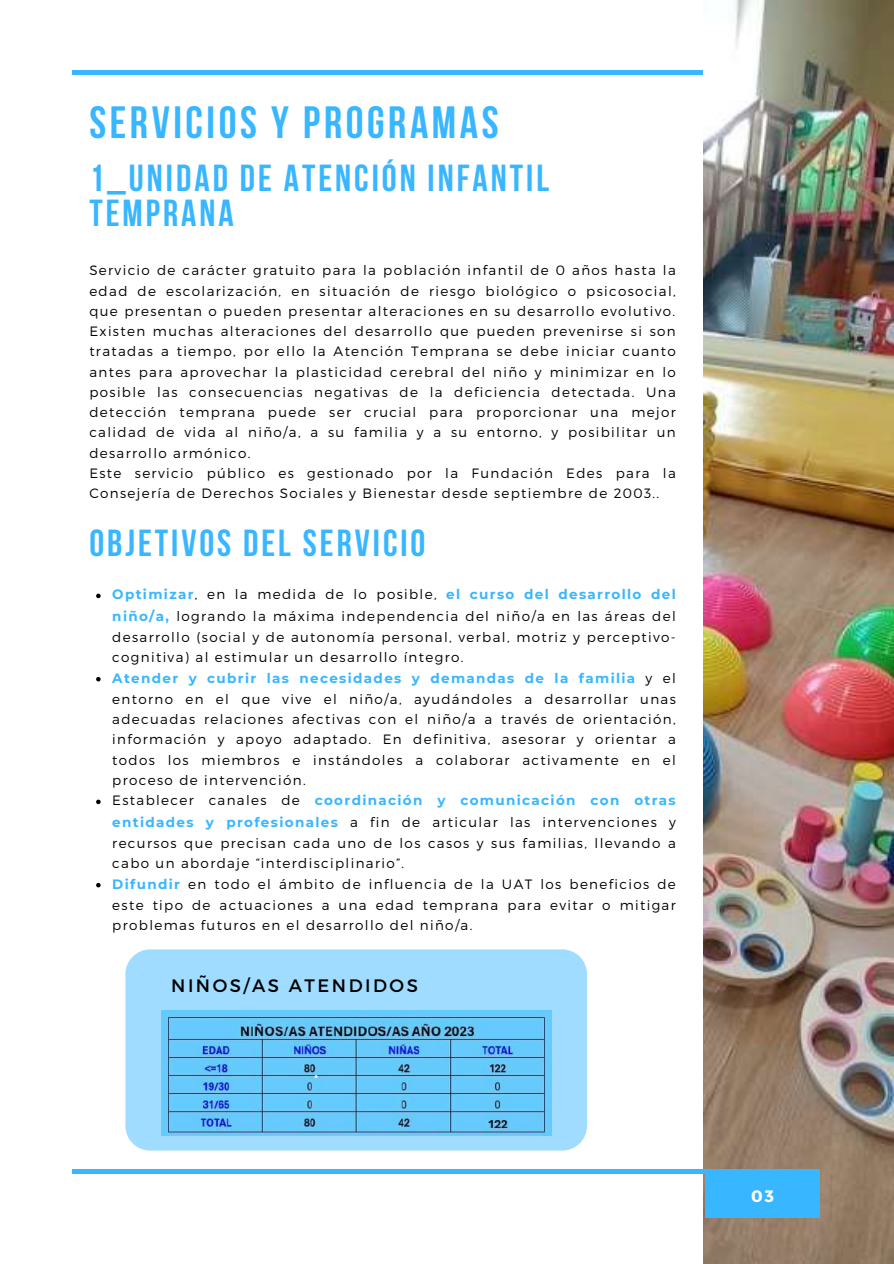
<style>
.page{position:relative;width:894px;height:1264px;background:#fff}
.page>*{position:absolute;margin:0;border:0;box-sizing:border-box;transform-origin:0 0}
.t1{font:700 45px "Bebas Neue";letter-spacing:.08em;color:#38b6ff}
.t2{font:700 37.5px/34.8px "Bebas Neue";letter-spacing:.08em;color:#38b6ff}
.t3{font:18px "Montserrat";letter-spacing:.14em;color:#000}
.t4{font:700 16.5px "Montserrat";color:#fff}
.t5{font:300 13.5px/20.7px "Montserrat";letter-spacing:.1em;color:#000}
.s1{font-weight:700;color:#38b6ff}
</style>
<div class="page">
<hr style="left:72px;top:71px;width:747px;height:3px;background:#38b6ff">
<img style="left:703px;top:0;width:189px;height:1263px">
<div style="left:704px;top:1171px;width:115px;height:46px;background:#38b6ff"></div>
<hr style="left:72px;top:1169px;width:747px;height:3px;background:#38b6ff">
<div style="left:125px;top:949px;width:461px;height:201px;background:#9fdcff;border-radius:25px"></div>
<img style="left:162px;top:1010px;width:389px;height:125px">
<svg style="left:96px;top:593px;width:5px;height:5px"></svg>
<svg style="left:96px;top:677px;width:5px;height:4px"></svg>
<svg style="left:96px;top:799px;width:5px;height:5px"></svg>
<svg style="left:96px;top:882px;width:5px;height:5px"></svg>
<h1 class="t1" style="left:89px;top:104px;width:411px">SERVICIOS Y PROGRAMAS</h1>
<h2 class="t2" style="left:89px;top:165px;width:461px">1_UNIDAD DE ATENCIÓN INFANTIL<br>TEMPRANA</h2>
<p class="t5" style="left:89px;top:260px;width:587px;line-height:20.2px">Servicio de carácter gratuito para la población infantil de 0 años hasta la edad de escolarización, en situación de riesgo biológico o psicosocial, que presentan o pueden presentar alteraciones en su desarrollo evolutivo.<br>Existen muchas alteraciones del desarrollo que pueden prevenirse si son tratadas a tiempo, por ello la Atención Temprana se debe iniciar cuanto antes para aprovechar la plasticidad cerebral del niño y minimizar en lo posible las consecuencias negativas de la deficiencia detectada. Una detección temprana puede ser crucial para proporcionar una mejor calidad de vida al niño/a, a su familia y a su entorno, y posibilitar un desarrollo armónico.<br>Este servicio público es gestionado por la Fundación Edes para la Consejería de Derechos Sociales y Bienestar desde septiembre de 2003..</p>
<h2 class="t2" style="left:89px;top:529px;width:337px">OBJETIVOS DEL SERVICIO</h2>
<p class="t5" style="left:112px;top:583px;width:565px"><span class="s1">Optimizar</span>, en la medida de lo posible, <span class="s1">el curso del desarrollo del niño/a,</span> logrando la máxima independencia del niño/a en las áreas del desarrollo (social y de autonomía personal, verbal, motriz y perceptivo&shy;cognitiva) al estimular un desarrollo íntegro.<br><span class="s1">Atender y cubrir las necesidades y demandas de la familia</span> y el entorno en el que vive el niño/a, ayudándoles a desarrollar unas adecuadas relaciones afectivas con el niño/a a través de orientación, información y apoyo adaptado. En definitiva, asesorar y orientar a todos los miembros e instándoles a colaborar activamente en el proceso de intervención.<br>Establecer canales de <span class="s1">coordinación y comunicación con otras entidades y profesionales</span> a fin de articular las intervenciones y recursos que precisan cada uno de los casos y sus familias, llevando a cabo un abordaje “interdisciplinario”.<br><span class="s1">Difundir</span> en todo el ámbito de influencia de la UAT los beneficios de este tipo de actuaciones a una edad temprana para evitar o mitigar problemas futuros en el desarrollo del niño/a.</p>
<h3 class="t3" style="left:171px;top:974px;width:248px">NIÑOS/AS ATENDIDOS</h3>
<p class="t4" style="left:750px;top:1185px;width:25px">03</p>
</div>
